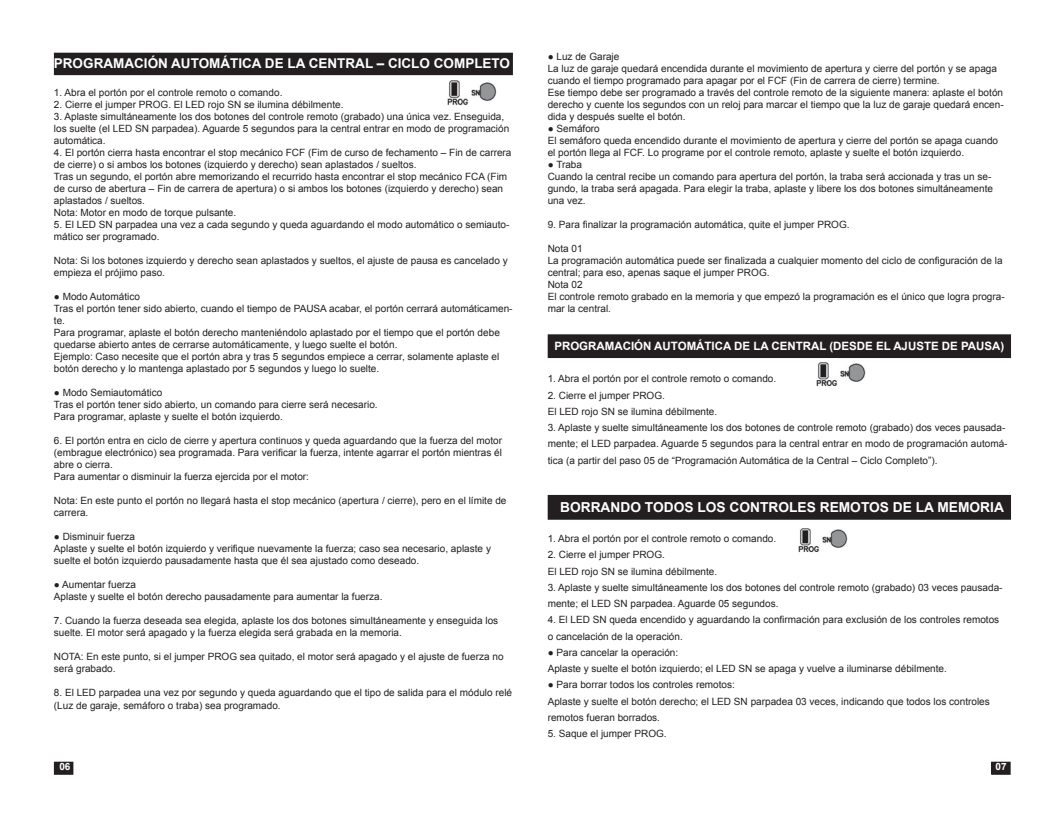
<style>
.page{position:relative;width:1063px;height:815px;background:#fff}
.page>*{position:absolute;margin:0;border:0;box-sizing:border-box;transform-origin:0 0}
.t1{font:14.38px "Arial";color:#fff}
.t2{font:700 13.75px "Arial";color:#fff}
.t3{font:700 13.5px "Arial";color:#fff}
.t4{font:700 11.5px "Arial";color:#fff}
.t5{font:10px/12px "Arial";color:#231f20}
.t6{font:700 10px "Arial";color:#fff}
</style>
<div class="page">
<div style="left:54px;top:53px;width:458px;height:22px;background:#231f20"></div>
<img style="left:447px;top:81px;width:22px;height:25px">
<img style="left:471px;top:82px;width:25px;height:19px">
<div style="left:54px;top:762px;width:19px;height:12px;background:#231f20"></div>
<div style="left:54px;top:762px;width:19px;height:13px;border:1px solid #231f20"></div>
<div style="left:548px;top:335px;width:462px;height:22px;background:#231f20"></div>
<div style="left:547px;top:334px;width:464px;height:24px;border:1px solid #231f20"></div>
<div style="left:548px;top:496px;width:462px;height:23px;background:#231f20"></div>
<div style="left:547px;top:495px;width:464px;height:25px;border:1px solid #231f20"></div>
<img style="left:816px;top:362px;width:22px;height:25px">
<img style="left:840px;top:363px;width:25px;height:19px">
<img style="left:798px;top:528px;width:22px;height:25px">
<img style="left:822px;top:529px;width:25px;height:19px">
<div style="left:991px;top:762px;width:19px;height:12px;background:#231f20"></div>
<div style="left:991px;top:762px;width:19px;height:13px;border:1px solid #231f20"></div>
<h3 class="t3" style="left:54px;top:56px;width:458px">PROGRAMACIÓN AUTOMÁTICA DE LA CENTRAL – CICLO COMPLETO</h3>
<p class="t5" style="left:54px;top:86px;width:230px">1. Abra el portón por el controle remoto o comando.</p>
<p class="t5" style="left:54px;top:98px;width:291px">2. Cierre el jumper PROG. El LED rojo SN se ilumina débilmente.</p>
<p class="t5" style="left:54px;top:110px;width:457px">3. Aplaste simultáneamente los dos botones del controle remoto (grabado) una única vez. Enseguida, los suelte (el LED SN parpadea). Aguarde 5 segundos para la central entrar en modo de programación automática.</p>
<p class="t5" style="left:54px;top:146px;width:459px">4. El portón cierra hasta encontrar el stop mecánico FCF (Fim de curso de fechamento – Fin de carrera de cierre) o si ambos los botones (izquierdo y derecho) sean aplastados / sueltos.<br>Tras un segundo, el portón abre memorizando el recurrido hasta encontrar el stop mecánico FCA (Fim de curso de abertura – Fin de carrera de apertura) o si ambos los botones (izquierdo y derecho) sean aplastados / sueltos.<br>Nota: Motor en modo de torque pulsante.</p>
<p class="t5" style="left:54px;top:218px;width:457px">5. El LED SN parpadea una vez a cada segundo y queda aguardando el modo automático o semiauto&shy;mático ser programado.</p>
<p class="t5" style="left:54px;top:254px;width:455px">Nota: Si los botones izquierdo y derecho sean aplastados y sueltos, el ajuste de pausa es cancelado y empieza el prójimo paso.</p>
<p class="t5" style="left:54px;top:290px;width:460px">● Modo Automático<br>Tras el portón tener sido abierto, cuando el tiempo de PAUSA acabar, el portón cerrará automáticamen&shy;te.<br>Para programar, aplaste el botón derecho manteniéndolo aplastado por el tiempo que el portón debe quedarse abierto antes de cerrarse automáticamente, y luego suelte el botón.<br>Ejemplo: Caso necesite que el portón abra y tras 5 segundos empiece a cerrar, solamente aplaste el botón derecho y lo mantenga aplastado por 5 segundos y luego lo suelte.</p>
<p class="t5" style="left:54px;top:386px;width:325px">● Modo Semiautomático<br>Tras el portón tener sido abierto, un comando para cierre será necesario.<br>Para programar, aplaste y suelte el botón izquierdo.</p>
<p class="t5" style="left:54px;top:434px;width:450px">6. El portón entra en ciclo de cierre y apertura continuos y queda aguardando que la fuerza del motor (embrague electrónico) sea programada. Para verificar la fuerza, intente agarrar el portón mientras él abre o cierra.<br>Para aumentar o disminuir la fuerza ejercida por el motor:</p>
<p class="t5" style="left:54px;top:494px;width:454px">Nota: En este punto el portón no llegará hasta el stop mecánico (apertura / cierre), pero en el límite de carrera.</p>
<p class="t5" style="left:54px;top:530px;width:438px">● Disminuir fuerza<br>Aplaste y suelte el botón izquierdo y verifique nuevamente la fuerza; caso sea necesario, aplaste y suelte el botón izquierdo pausadamente hasta que él sea ajustado como deseado.</p>
<p class="t5" style="left:54px;top:578px;width:330px">● Aumentar fuerza<br>Aplaste y suelte el botón derecho pausadamente para aumentar la fuerza.</p>
<p class="t5" style="left:54px;top:614px;width:446px">7. Cuando la fuerza deseada sea elegida, aplaste los dos botones simultáneamente y enseguida los suelte. El motor será apagado y la fuerza elegida será grabada en la memoria.</p>
<p class="t5" style="left:54px;top:650px;width:451px">NOTA: En este punto, si el jumper PROG sea quitado, el motor será apagado y el ajuste de fuerza no será grabado.</p>
<p class="t5" style="left:54px;top:685px;width:460px;line-height:13.5px">8. El LED parpadea una vez por segundo y queda aguardando que el tipo de salida para el módulo relé (Luz de garaje, semáforo o traba) sea programado.</p>
<h1 class="t1" style="left:51px;top:55px;width:188px">GRAVAR TRANSMISSORES</h1>
<p class="t6" style="left:59px;top:761px;width:13px">06</p>
<p class="t5" style="left:547px;top:50px;width:457px">● Luz de Garaje<br>La luz de garaje quedará encendida durante el movimiento de apertura y cierre del portón y se apaga cuando el tiempo programado para apagar por el FCF (Fin de carrera de cierre) termine.<br>Ese tiempo debe ser programado a través del controle remoto de la siguiente manera: aplaste el botón derecho y cuente los segundos con un reloj para marcar el tiempo que la luz de garaje quedará encen&shy;dida y después suelte el botón.</p>
<p class="t5" style="left:547px;top:122px;width:452px">● Semáforo<br>El semáforo queda encendido durante el movimiento de apertura y cierre del portón se apaga cuando el portón llega al FCF. Lo programe por el controle remoto, aplaste y suelte el botón izquierdo.</p>
<p class="t5" style="left:547px;top:158px;width:447px">● Traba<br>Cuando la central recibe un comando para apertura del portón, la traba será accionada y tras un se&shy;gundo, la traba será apagada. Para elegir la traba, aplaste y libere los dos botones simultáneamente una vez.</p>
<p class="t5" style="left:547px;top:218px;width:303px">9. Para finalizar la programación automática, quite el jumper PROG.</p>
<p class="t5" style="left:547px;top:242px;width:458px">Nota 01<br>La programación automática puede ser finalizada a cualquier momento del ciclo de configuración de la central; para eso, apenas saque el jumper PROG.<br>Nota 02<br>El controle remoto grabado en la memoria y que empezó la programación es el único que logra progra&shy;mar la central.</p>
<p class="t4" style="left:554px;top:340px;width:451px">PROGRAMACIÓN AUTOMÁTICA DE LA CENTRAL (DESDE EL AJUSTE DE PAUSA)</p>
<p class="t5" style="left:547px;top:373px;width:230px">1. Abra el portón por el controle remoto o comando.</p>
<p class="t5" style="left:547px;top:387px;width:171px;line-height:16.2px">2. Cierre el jumper PROG.<br>El LED rojo SN se ilumina débilmente.</p>
<p class="t5" style="left:547px;top:420px;width:461px;line-height:16.2px">3. Aplaste y suelte simultáneamente los dos botones de controle remoto (grabado) dos veces pausada&shy;mente; el LED parpadea. Aguarde 5 segundos para la central entrar en modo de programación automá&shy;tica (a partir del paso 05 de “Programación Automática de la Central – Ciclo Completo”).</p>
<h2 class="t2" style="left:560px;top:500px;width:445px">BORRANDO TODOS LOS CONTROLES REMOTOS DE LA MEMORIA</h2>
<p class="t5" style="left:547px;top:533px;width:230px">1. Abra el portón por el controle remoto o comando.</p>
<p class="t5" style="left:547px;top:547px;width:171px;line-height:16.2px">2. Cierre el jumper PROG.<br>El LED rojo SN se ilumina débilmente.</p>
<p class="t5" style="left:547px;top:579px;width:456px;line-height:16.2px">3. Aplaste y suelte simultáneamente los dos botones del controle remoto (grabado) 03 veces pausada&shy;mente; el LED SN parpadea. Aguarde 05 segundos.</p>
<p class="t5" style="left:547px;top:612px;width:453px;line-height:16.2px">4. El LED SN queda encendido y aguardando la confirmación para exclusión de los controles remotos o cancelación de la operación.</p>
<p class="t5" style="left:547px;top:644px;width:401px;line-height:16.2px">● Para cancelar la operación:<br>Aplaste y suelte el botón izquierdo; el LED SN se apaga y vuelve a iluminarse débilmente.</p>
<p class="t5" style="left:547px;top:677px;width:443px;line-height:16.2px">● Para borrar todos los controles remotos:<br>Aplaste y suelte el botón derecho; el LED SN parpadea 03 veces, indicando que todos los controles remotos fueran borrados.</p>
<p class="t5" style="left:547px;top:728px;width:120px">5. Saque el jumper PROG.</p>
<p class="t6" style="left:995px;top:761px;width:13px">07</p>
</div>
